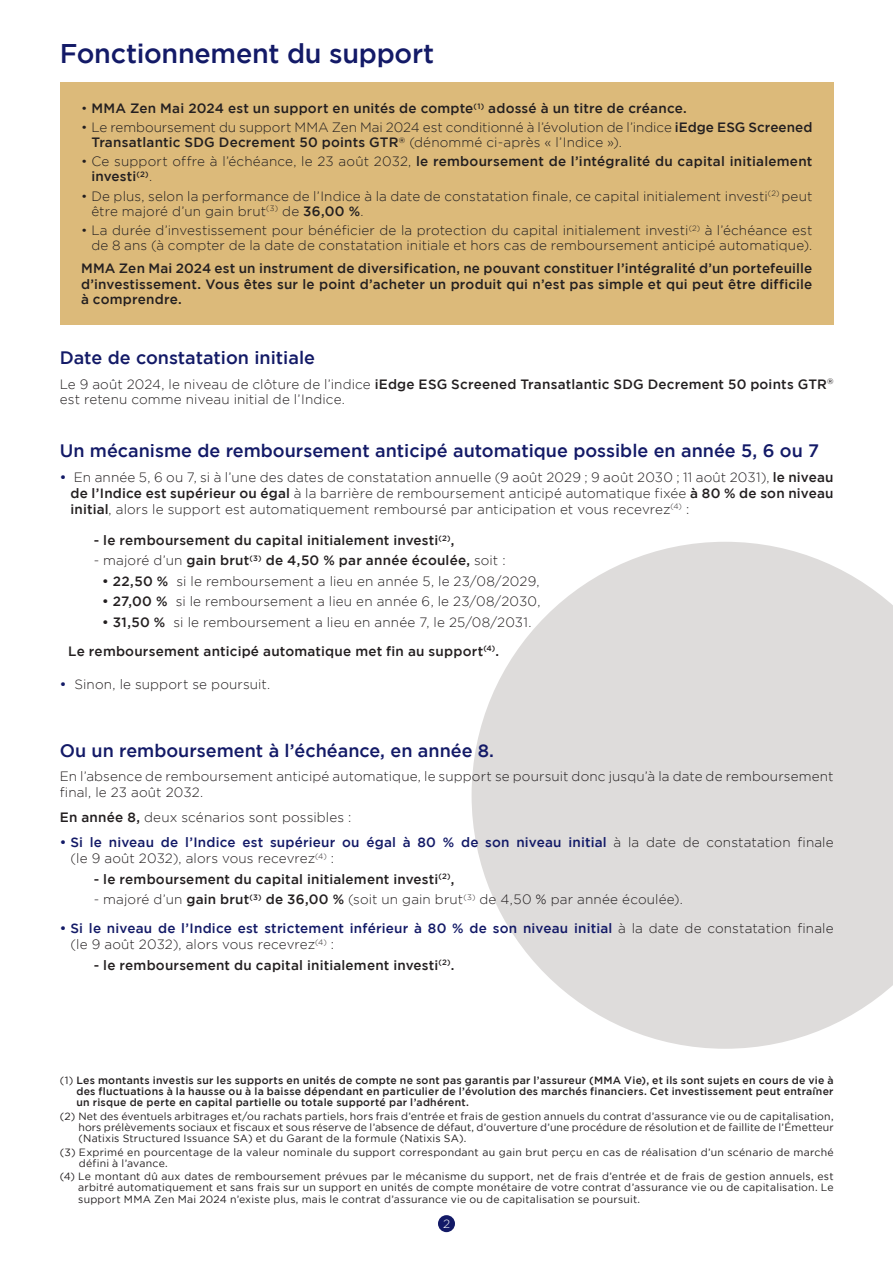
<style>
.page{position:relative;width:893px;height:1263px;background:#fff}
.page>*{position:absolute;margin:0;border:0;box-sizing:border-box;transform-origin:0 0}
.t1{font:500 27px "Gotham";letter-spacing:-.01em;color:#131a67}
.t2{font:500 18px "Gotham";color:#131a67}
.t3{font:300 13.5px/15px "Gotham";letter-spacing:.01em;color:#231f20}
.t4{font:500 13.5px/15px "Gotham";letter-spacing:.015em;color:#231f20}
.t5{font:500 13.5px/16.2px "Gotham";letter-spacing:.015em;color:#131a67}
.t6{font:300 12px "Gotham";color:#fff}
.t7{font:10.5px/11.2px "Gotham";letter-spacing:.025em;color:#231f20;text-align:justify}
.t8{font:500 10.5px/11.2px "Gotham";letter-spacing:.025em;color:#231f20;text-align:justify}
.s1{font-weight:300}
.s2{font-weight:500}
.s3{font-weight:500;color:#131a67}
.s4{font-weight:300;color:#231f20}
.s5{font-weight:400}
</style>
<div class="page">
<svg style="left:472px;top:542px;width:421px;height:507px;fill:#dedcdb"></svg>
<div style="left:438px;top:1215px;width:17px;height:17px;background:#131a67;border-radius:50%"></div>
<div style="left:60px;top:82px;width:774px;height:243px;background:#dcba7a"></div>
<p class="t1" style="left:60px;top:38px;width:376px">Fonctionnement du support</p>
<p class="t4" style="left:81px;top:100px;width:607px"><span class="s1">•</span> MMA Zen Mai 2024 est un support en unités de compte<sup>(1)</sup> adossé à un titre de créance.</p>
<p class="t3" style="left:91px;top:120px;width:722px;text-indent:-10px">• Le remboursement du support MMA Zen Mai 2024 est conditionné à l’évolution de l’indice <span class="s2">iEdge ESG Screened<br>Transatlantic SDG Decrement 50 points GTR</span><sup>®</sup> (dénommé ci-après « l’Indice »).</p>
<p class="t4" style="left:91px;top:154px;width:722px;text-indent:-10px"><span class="s1">• Ce support offre à l’échéance, le 23 août 2032,</span> le remboursement de l’intégralité du capital initialement investi<sup>(2)</sup><span class="s1">.</span></p>
<p class="t3" style="left:91px;top:188px;width:722px;text-indent:-10px">• De plus, selon la performance de l’Indice à la date de constatation finale, ce capital initialement investi<sup>(2)</sup> peut être majoré d’un gain brut<sup>(3)</sup> de <span class="s2">36,00 %</span>.</p>
<p class="t3" style="left:81px;top:223px;width:733px;text-align:right">• La durée d’investissement pour bénéficier de la protection du capital initialement investi<sup>(2)</sup> à l’échéance est de 8 ans (à compter de la date de constatation initiale et hors cas de remboursement anticipé automatique).</p>
<p class="t4" style="left:81px;top:261px;width:733px;text-align:justify">MMA Zen Mai 2024 est un instrument de diversification, ne pouvant constituer l’intégralité d’un portefeuille d’investissement. Vous êtes sur le point d’acheter un produit qui n’est pas simple et qui peut être difficile à comprendre.</p>
<p class="t2" style="left:60px;top:348px;width:257px">Date de constatation initiale</p>
<p class="t3" style="left:60px;top:376px;width:775px;line-height:15.8px">Le 9 août 2024, le niveau de clôture de l’indice <span class="s2">iEdge ESG Screened Transatlantic SDG Decrement 50 points GTR</span><sup>® </sup>est retenu comme niveau initial de l’Indice.</p>
<p class="t2" style="left:60px;top:440px;width:761px">Un mécanisme de remboursement anticipé automatique possible en année 5, 6 ou 7</p>
<p class="t3" style="left:70px;top:469px;width:765px;line-height:16px;text-align:justify;text-indent:-11px"><span class="s3">•</span> En année 5, 6 ou 7, si à l’une des dates de constatation annuelle (9 août 2029 ; 9 août 2030 ; 11 août 2031), <span class="s2">le niveau de l’Indice est supérieur ou égal</span> à la barrière de remboursement anticipé automatique fixée <span class="s2">à 80 % de son niveau initial</span>, alors le support est automatiquement remboursé par anticipation et vous recevrez<sup>(4)</sup> :</p>
<p class="t4" style="left:94px;top:532px;width:362px">- le remboursement du capital initialement investi<sup>(2)</sup>,</p>
<p class="t4" style="left:94px;top:553px;width:413px"><span class="s1">- majoré d’un</span> gain brut<sup>(3)</sup> de 4,50 % par année écoulée, <span class="s1">soit :</span></p>
<p class="t3" style="left:102px;top:573px;width:439px"><span class="s2">• 22,50 %</span> si le remboursement a lieu en année 5, le 23/08/2029,</p>
<p class="t3" style="left:102px;top:594px;width:440px"><span class="s2">• 27,00 %</span> si le remboursement a lieu en année 6, le 23/08/2030,</p>
<p class="t3" style="left:102px;top:614px;width:431px"><span class="s2">• 31,50 %</span> si le remboursement a lieu en année 7, le 25/08/2031.</p>
<p class="t4" style="left:68px;top:643px;width:432px">Le remboursement anticipé automatique met fin au support<sup>(4)</sup>.</p>
<p class="t3" style="left:60px;top:676px;width:212px"><span class="s3">•</span> Sinon, le support se poursuit.</p>
<p class="t2" style="left:60px;top:740px;width:436px">Ou un remboursement à l’échéance, en année 8.</p>
<p class="t3" style="left:60px;top:768px;width:775px;line-height:16.2px">En l’absence de remboursement anticipé automatique, le support se poursuit donc jusqu’à la date de remboursement final, le 23 août 2032.</p>
<p class="t3" style="left:60px;top:810px;width:293px"><span class="s2">En année 8,</span> deux scénarios sont possibles :</p>
<p class="t5" style="left:70px;top:834px;width:765px;text-indent:-11px">• Si le niveau de l’Indice est supérieur ou égal à 80 % de son niveau initial <span class="s4">à la date de constatation finale (le 9 août 2032), alors vous recevrez</span><sup>(4)</sup> <span class="s4">:</span></p>
<p class="t4" style="left:94px;top:871px;width:362px">- le remboursement du capital initialement investi<sup>(2)</sup>,</p>
<p class="t3" style="left:94px;top:891px;width:590px">- majoré d’un <span class="s2">gain brut</span><sup>(3)</sup> <span class="s2">de 36,00 %</span> (soit un gain brut<sup>(3)</sup> de 4,50 % par année écoulée).</p>
<p class="t5" style="left:70px;top:920px;width:765px;text-indent:-11px">• Si le niveau de l’Indice est strictement inférieur à 80 % de son niveau initial <span class="s4">à la date de constatation finale (le 9 août 2032), alors vous recevrez</span><sup>(4)</sup> <span class="s4">:</span></p>
<p class="t4" style="left:94px;top:957px;width:362px">- le remboursement du capital initialement investi<sup>(2)</sup>.</p>
<p class="t8" style="left:76px;top:1074px;width:759px;text-indent:-17px"><span class="s5">(1)</span> Les montants investis sur les supports en unités de compte ne sont pas garantis par l’assureur (MMA Vie), et ils sont sujets en cours de vie à des fluctuations à la hausse ou à la baisse dépendant en particulier de l’évolution des marchés financiers. Cet investissement peut entraîner un risque de perte en capital partielle ou totale supporté par l’adhérent.</p>
<p class="t7" style="left:78px;top:1110px;width:757px;text-indent:-19px">(2) Net des éventuels arbitrages et/ou rachats partiels, hors frais d’entrée et frais de gestion annuels du contrat d’assurance vie ou de capitalisation, hors prélèvements sociaux et fiscaux et sous réserve de l’absence de défaut, d’ouverture d’une procédure de résolution et de faillite de l’Émetteur (Natixis Structured Issuance SA) et du Garant de la formule (Natixis SA).</p>
<p class="t7" style="left:79px;top:1146px;width:756px;text-indent:-19px">(3) Exprimé en pourcentage de la valeur nominale du support correspondant au gain brut perçu en cas de réalisation d’un scénario de marché défini à l’avance.</p>
<p class="t7" style="left:78px;top:1171px;width:757px;text-indent:-19px">(4) Le montant dû aux dates de remboursement prévues par le mécanisme du support, net de frais d’entrée et de frais de gestion annuels, est arbitré automatiquement et sans frais sur un support en unités de compte monétaire de votre contrat d’assurance vie ou de capitalisation. Le support MMA Zen Mai 2024 n’existe plus, mais le contrat d’assurance vie ou de capitalisation se poursuit.</p>
<p class="t6" style="left:443px;top:1217px;width:9px">2</p>
</div>
